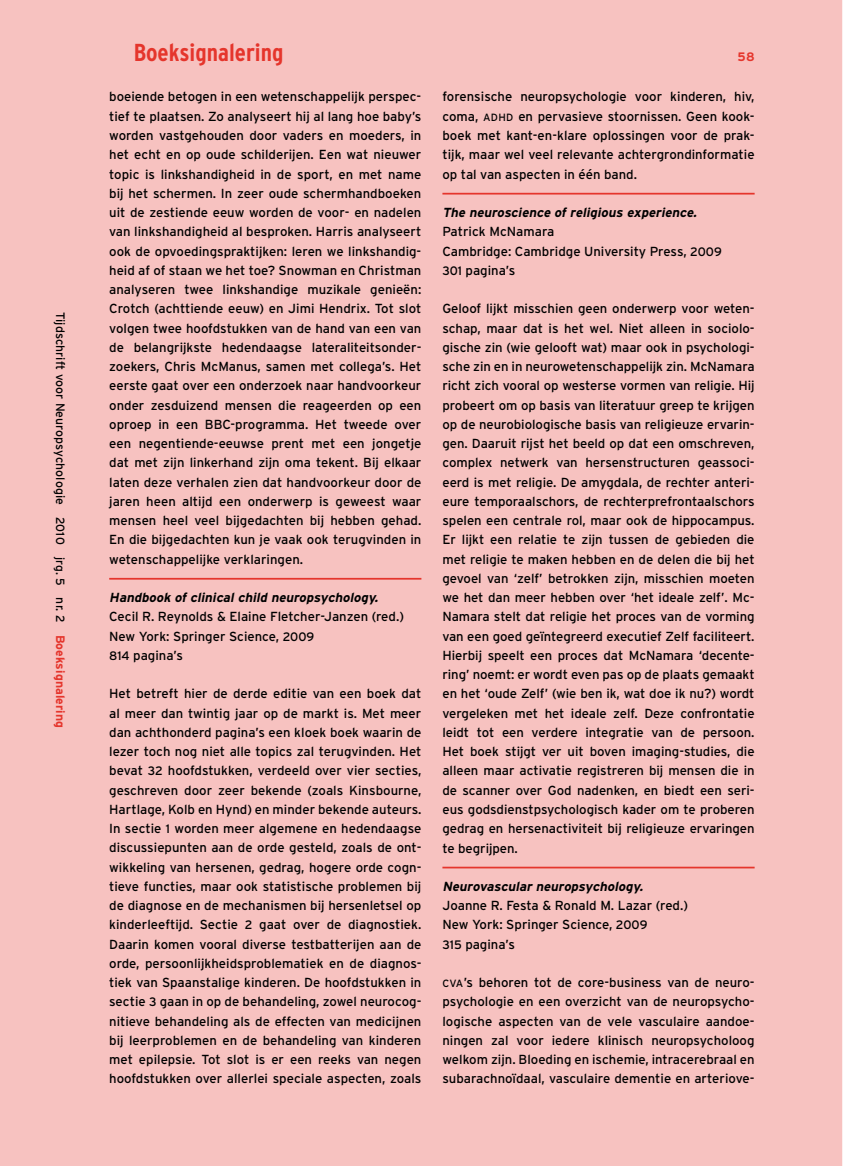
<style>
.page{position:relative;width:844px;height:1166px;background:#fff}
.page>*{position:absolute;margin:0;border:0;box-sizing:border-box;transform-origin:0 0}
.t1{font:700 condensed 24.5px "Interstate";color:#e5352c}
.t2{font:13.12px/19.2px "Interstate";color:#000;text-align:justify}
.t3{font:italic 700 13.12px "Interstate";color:#000}
.t4{font:12.25px "Interstate";letter-spacing:.005em;color:#000}
.t5{font:700 12.25px "Interstate";color:#e5352c}
.s1{font-size:11.9px}
.s2{font-weight:700;color:#e5352c}
.s3{font-size:12.25px}
.s4{font-size:10.5px}
</style>
<div class="page">
<div style="left:0;top:0;width:843px;height:1166px;background:#f7c2c0"></div>
<hr style="left:109px;top:578px;width:312px;height:2px;background:#e5352c">
<hr style="left:442px;top:193px;width:312px;height:2px;background:#e5352c">
<hr style="left:442px;top:867px;width:312px;height:1px;background:#e5352c">
<p class="t4" style="left:67px;top:312px;width:418px;rotate:90deg">Tijdschrift voor Neuropsychologie <span class="s1">2010 jrg. 5</span> nr. <span class="s1">2</span> <span class="s2">Boeksignalering</span></p>
<h1 class="t1" style="left:134px;top:39px;width:151px">Boeksignalering</h1>
<p class="t5" style="left:737px;top:50px;width:19px">58</p>
<p class="t2" style="left:109px;top:87px;width:313px">boeiende betogen in een wetenschappelijk perspec&shy;tief te plaatsen. Zo analyseert hij al lang hoe baby’s worden vastgehouden door vaders en moeders, in het echt en op oude schilderijen. Een wat nieuwer topic is linkshandigheid in de sport, en met name bij het schermen. I n zeer oude schermhandboeken uit de zestiende eeuw worden de voor- en nadelen van linkshandigheid al besproken. Harris analyseert ook de opvoedingspraktijken: leren we linkshandig&shy;heid af of staan we het toe? Snowman en Christman analyseren twee linkshandige muzikale genieën:<br>Crotch (achttiende eeuw) en Jimi Hendrix. Tot slot volgen twee hoofdstukken van de hand van een van de belangrijkste hedendaagse lateraliteitsonder&shy;zoekers, Chris McManus, samen met collega’s. Het eerste gaat over een onderzoek naar handvoorkeur onder zesduizend mensen die reageerden op een oproep in een BBC-programma. Het tweede over een negentiende-eeuwse prent met een jongetje dat met zijn linkerhand zijn oma tekent. Bij elkaar laten deze verhalen zien dat handvoorkeur door de jaren heen altijd een onderwerp is geweest waar mensen heel veel bijgedachten bij hebben gehad.<br>En die bijgedachten kun je vaak ook terugvinden in wetenschappelijke verklaringen.</p>
<p class="t3" style="left:109px;top:590px;width:273px">Handbook of clinical child neuropsychology.</p>
<p class="t2" style="left:109px;top:607px;width:296px;text-align:left">Cecil R. Reynolds &amp; Elaine Fletcher-Janzen (red.)<br>New York: Springer Science, <span class="s3">2009<br>814</span> pagina’s</p>
<p class="t2" style="left:109px;top:684px;width:313px">Het betreft hier de derde editie van een boek dat al meer dan twintig jaar op de markt is. Met meer dan achthonderd pagina’s een kloek boek waarin de lezer toch nog niet alle topics zal terugvinden. Het bevat <span class="s3">32</span> hoofdstukken, verdeeld over vier secties, geschreven door zeer bekende (zoals Kinsbourne, Hartlage, Kolb en Hynd) en minder bekende auteurs.<br>I n sectie <span class="s3">1</span> worden meer algemene en hedendaagse discussiepunten aan de orde gesteld, zoals de ont&shy;wikkeling van hersenen, gedrag, hogere orde cogn&shy;tieve functies, maar ook statistische problemen bij de diagnose en de mechanismen bij hersenletsel op kinderleeftijd. Sectie <span class="s3">2</span> gaat over de diagnostiek.<br>Daarin komen vooral diverse testbatterijen aan de orde, persoonlijkheidsproblematiek en de diagnos&shy;tiek van Spaanstalige kinderen. De hoofdstukken in sectie <span class="s3">3</span> gaan in op de behandeling, zowel neurocog&shy;nitieve behandeling als de effecten van medicijnen bij leerproblemen en de behandeling van kinderen met epilepsie. Tot slot is er een reeks van negen hoofdstukken over allerlei speciale aspecten, zoals</p>
<p class="t2" style="left:442px;top:87px;width:313px">forensische neuropsychologie voor kinderen, hiv, coma, <span class="s4">ADHD</span> en pervasieve stoornissen. Geen kook&shy;boek met kant-en-klare oplossingen voor de prak&shy;tijk, maar wel veel relevante achtergrondinformatie op tal van aspecten in één band.</p>
<p class="t3" style="left:442px;top:205px;width:258px">The neuroscience of religious experience.</p>
<p class="t2" style="left:442px;top:222px;width:281px;text-align:left">Patrick McNamara<br>Cambridge: Cambridge U niversity Press, <span class="s3">2009<br>301</span> pagina’s</p>
<p class="t2" style="left:442px;top:299px;width:313px">Geloof lijkt misschien geen onderwerp voor weten&shy;schap, maar dat is het wel. Niet alleen in sociolo&shy;gische zin (wie gelooft wat) maar ook in psychologi&shy;sche zin en in neurowetenschappelijk zin. McNamara richt zich vooral op westerse vormen van religie. Hij probeert om op basis van literatuur greep te krijgen op de neurobiologische basis van religieuze ervarin&shy;gen. Daaruit rijst het beeld op dat een omschreven, complex netwerk van hersenstructuren geassoci&shy;eerd is met religie. De amygdala, de rechter anteri&shy;eure temporaalschors, de rechterprefrontaalschors spelen een centrale rol, maar ook de hippocampus.<br>Er lijkt een relatie te zijn tussen de gebieden die met religie te maken hebben en de delen die bij het gevoel van ‘zelf’ betrokken zijn, misschien moeten we het dan meer hebben over ‘het ideale zelf’. Mc-Namara stelt dat religie het proces van de vorming van een goed geïntegreerd executief Zelf faciliteert.<br>Hierbij speelt een proces dat McNamara ‘decente&shy;ring’ noemt: er wordt even pas op de plaats gemaakt en het ‘oude Zelf’ (wie ben ik, wat doe ik nu?) wordt vergeleken met het ideale zelf. Deze confrontatie leidt tot een verdere integratie van de persoon.<br>Het boek stijgt ver uit boven imaging-studies, die alleen maar activatie registreren bij mensen die in de scanner over God nadenken, en biedt een seri&shy;eus godsdienstpsychologisch kader om te proberen gedrag en hersenactiviteit bij religieuze ervaringen te begrijpen.</p>
<p class="t3" style="left:442px;top:879px;width:204px">Neurovascular neuropsychology.</p>
<p class="t2" style="left:442px;top:896px;width:247px;text-align:left">Joanne R. Festa &amp; Ronald M. Lazar (red.)<br>New York: Springer Science, <span class="s3">2009<br>315</span> pagina’s</p>
<p class="t2" style="left:442px;top:973px;width:313px"><span class="s4">CVA</span>’s behoren tot de core-business van de neuro&shy;psychologie en een overzicht van de neuropsycho&shy;logische aspecten van de vele vasculaire aandoe&shy;ningen zal voor iedere klinisch neuropsycholoog welkom zijn. Bloeding en ischemie, intracerebraal en subarachnoïdaal, vasculaire dementie en arteriove-</p>
</div>
